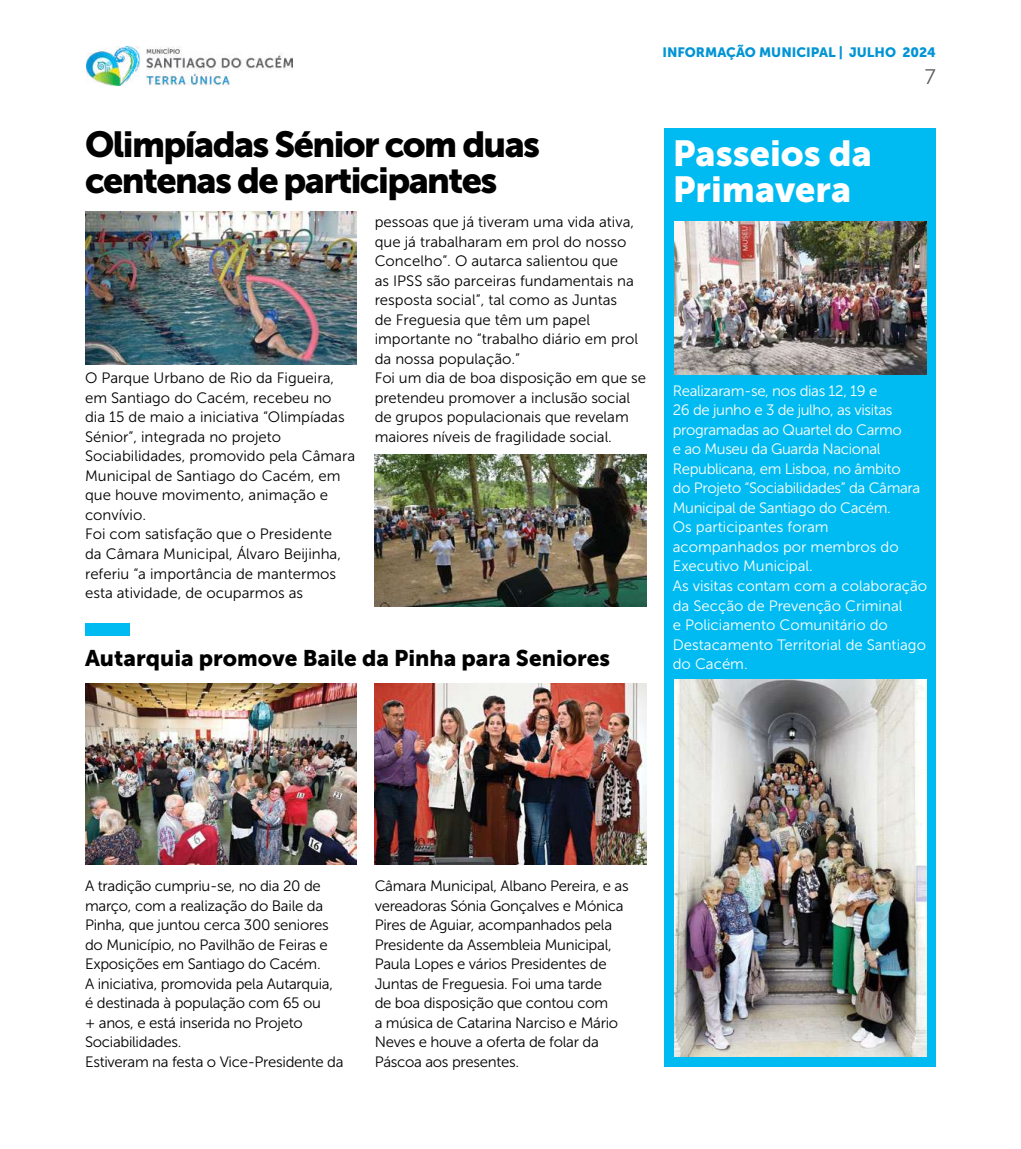
<style>
.page{position:relative;width:1021px;height:1149px;background:#fff}
.page>*{position:absolute;margin:0;border:0;box-sizing:border-box;transform-origin:0 0}
.t1{font:36px/36px "Museo Sans 900";letter-spacing:-.045em;color:#000}
.t2{font:36px/36px "Museo Sans 900";color:#fff}
.t3{font:22.5px "Museo Sans 900";color:#000}
.t4{font:21px "Museo Sans 300";color:#58595b}
.t5{font:15px/19.5px "Museo Sans 300";letter-spacing:-.005em;color:#000}
.t6{font:15px/19.5px "Museo Sans 300";color:#fff}
.t7{font:13.5px "Museo Sans 900";color:#0094d5}
</style>
<div class="page">
<img style="left:86px;top:47px;width:207px;height:38px">
<div style="left:664px;top:128px;width:271px;height:938px;background:#00bbf2"></div>
<img style="left:674px;top:222px;width:252px;height:152px">
<img style="left:674px;top:679px;width:252px;height:377px">
<img style="left:85px;top:212px;width:272px;height:152px">
<img style="left:375px;top:454px;width:271px;height:152px">
<div style="left:85px;top:623px;width:45px;height:12px;background:#00bbf2"></div>
<img style="left:375px;top:683px;width:271px;height:181px">
<img style="left:85px;top:683px;width:272px;height:181px">
<h1 class="t1" style="left:85px;top:126px;width:456px">Olimpíadas Sénior com duas centenas de participantes</h1>
<p class="t7" style="left:662px;top:44px;width:275px">INFORMAÇÃO MUNICIPAL | JULHO 2024</p>
<h3 class="t4" style="left:925px;top:65px;width:12px">7</h3>
<h1 class="t2" style="left:672px;top:135px;width:201px">Passeios da<br>Primavera</h1>
<p class="t5" style="left:375px;top:212px;width:273px">pessoas que já tiveram uma vida ativa, que já trabalharam em prol do nosso Concelho”. O autarca salientou que<br>as IPSS são parceiras fundamentais na resposta social”, tal como as Juntas<br>de Freguesia que têm um papel importante no “trabalho diário em prol da nossa população.”<br>Foi um dia de boa disposição em que se pretendeu promover a inclusão social de grupos populacionais que revelam maiores níveis de fragilidade social.</p>
<p class="t5" style="left:85px;top:368px;width:272px">O Parque Urbano de Rio da Figueira, em Santiago do Cacém, recebeu no dia 15 de maio a iniciativa “Olimpíadas<br>Sénior”, integrada no projeto<br>Sociabilidades, promovido pela Câmara<br>Municipal de Santiago do Cacém, em que houve movimento, animação e convívio.<br>Foi com satisfação que o Presidente<br>da Câmara Municipal, Álvaro Beijinha, referiu “a importância de mantermos esta atividade, de ocuparmos as</p>
<p class="t6" style="left:672px;top:381px;width:256px">Realizaram-se, nos dias 12, 19 e<br>26 de junho e 3 de julho, as visitas programadas ao Quartel do Carmo<br>e ao Museu da Guarda Nacional<br>Republicana, em Lisboa, no âmbito<br>do Projeto “Sociabilidades” da Câmara<br>Municipal de Santiago do Cacém.<br>Os participantes foram acompanhados por membros do<br>Executivo Municipal.<br>As visitas contam com a colaboração da Secção de Prevenção Criminal<br>e Policiamento Comunitário do<br>Destacamento Territorial de Santiago</p>
<h2 class="t3" style="left:85px;top:645px;width:526px">Autarquia promove Baile da Pinha para Seniores</h2>
<p class="t6" style="left:672px;top:654px;width:76px">do Cacém.</p>
<p class="t5" style="left:85px;top:876px;width:260px">A tradição cumpriu-se, no dia 20 de março, com a realização do Baile da Pinha, que juntou cerca 300 seniores do Município, no Pavilhão de Feiras e Exposições em Santiago do Cacém.<br>A iniciativa, promovida pela Autarquia, é destinada à população com 65 ou<br>+ anos, e está inserida no Projeto Sociabilidades.<br>Estiveram na festa o Vice-Presidente da</p>
<p class="t5" style="left:375px;top:876px;width:255px">Câmara Municipal, Albano Pereira, e as vereadoras Sónia Gonçalves e Mónica Pires de Aguiar, acompanhados pela Presidente da Assembleia Municipal, Paula Lopes e vários Presidentes de Juntas de Freguesia. Foi uma tarde<br>de boa disposição que contou com<br>a música de Catarina Narciso e Mário Neves e houve a oferta de folar da Páscoa aos presentes.</p>
</div>
